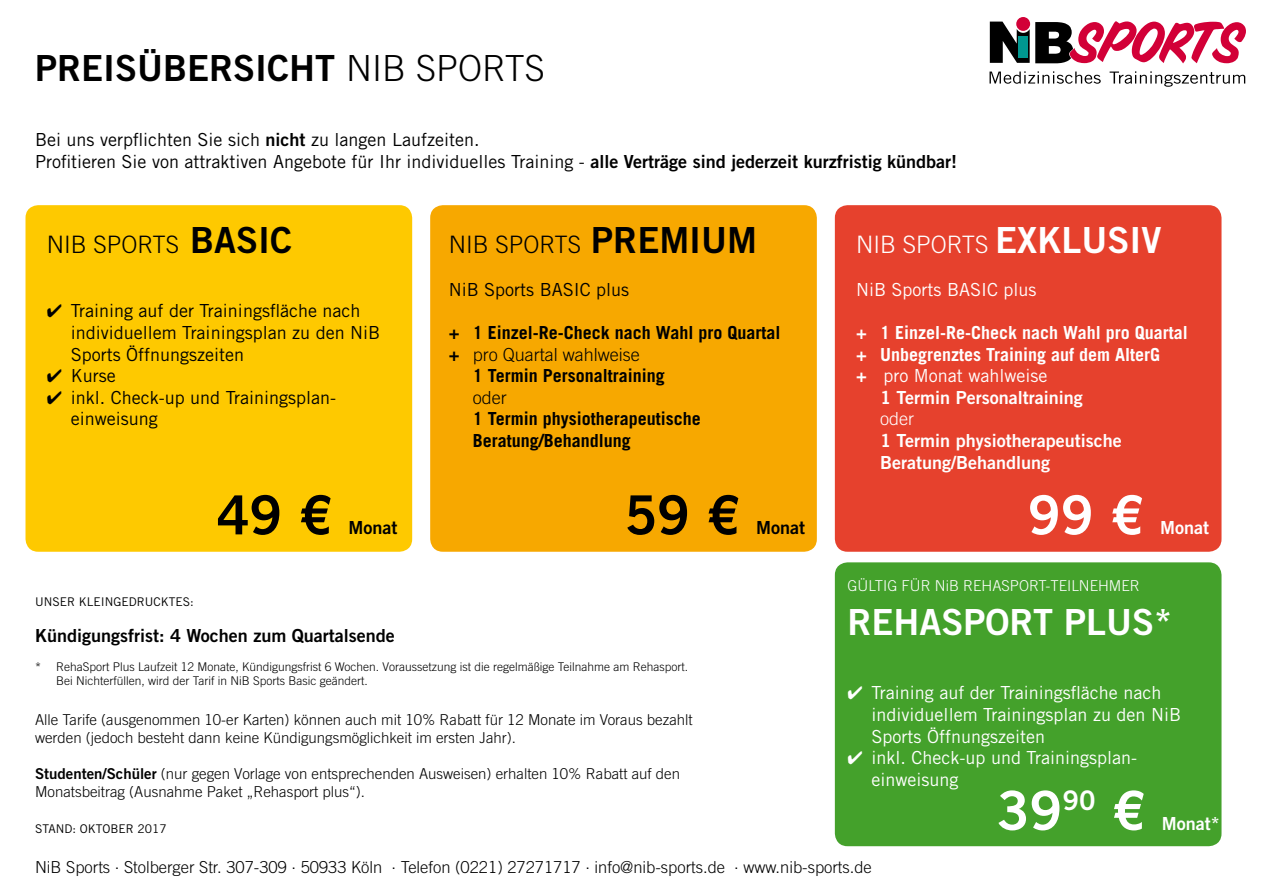
<style>
.page{position:relative;width:1263px;height:893px;background:#fff}
.page>*{position:absolute;margin:0;border:0;box-sizing:border-box;transform-origin:0 0}
.t1{font:54px "Trade Gothic LT Std Bd 2";color:#fff}
.t2{font:54px "Trade Gothic LT Std Bd 2";color:#000}
.t3{font:36px "Trade Gothic LT Std Bd 2";color:#000}
.t4{font:36px "Trade Gothic LT Std Bd 2";color:#fff}
.t5{font:300 24px "Trade Gothic LT Std";color:#000}
.t6{font:300 24px "Trade Gothic LT Std";color:#fff}
.t7{font:18px/21.6px "Trade Gothic LT Std";color:#000}
.t8{font:18px/21.6px "Trade Gothic LT Std";color:#fff}
.t9{font:700 18px/21.6px "Trade Gothic LT Std";color:#000}
.t10{font:700 18px/21.6px "Trade Gothic LT Std";color:#fff}
.t11{font:18px/21.6px "Trade Gothic LT Std Bd 2";color:#fff}
.t12{font:18px "Trade Gothic LT Std Bd 2";color:#000}
.t13{font:300 18px "Trade Gothic LT Std";color:#000}
.t14{font:300 18px "Trade Gothic LT Std";color:#fff}
.t15{font:300 16.5px "Trade Gothic LT Std";color:#000}
.t16{font:300 15px/18px "Trade Gothic LT Std";color:#000}
.t17{font:300 15px "Trade Gothic LT Std";color:#fff}
.t18{font:300 12px/14.4px "Trade Gothic LT Std";color:#000}
.t19{font:12px "Trade Gothic LT Std";color:#000}
.s1{font-family:"Trade Gothic LT Std";font-weight:300}
.s2{font-family:"Trade Gothic LT Std Bd 2"}
.s3{font-family:"Trade Gothic LT Std Bd 2";font-weight:400;font-size:36px}
.s4{font-family:"Trade Gothic LT Std Bd 2";font-weight:400}
.s5{font-weight:400}
</style>
<div class="page">
<svg style="left:989px;top:71px;width:112px;height:13px"></svg>
<svg style="left:1109px;top:71px;width:136px;height:16px"></svg>
<div style="left:1016px;top:17px;width:14px;height:14px;background:#d20037;border-radius:50%"></div>
<svg style="left:990px;top:21px;width:256px;height:42px"></svg>
<div style="left:26px;top:205px;width:386px;height:347px;background:#fec900;border-radius:13px"></div>
<div style="left:430px;top:205px;width:387px;height:347px;background:#f7a800;border-radius:13px"></div>
<div style="left:835px;top:205px;width:386px;height:347px;background:#e6412d;border-radius:13px"></div>
<div style="left:835px;top:562px;width:386px;height:284px;background:#44a12b;border-radius:13px"></div>
<h2 class="t3" style="left:35px;top:46px;width:507px">Preisübersicht <span class="s1">NiB Sports</span></h2>
<p class="t7" style="left:35px;top:129px;width:924px">Bei uns verpflichten Sie sich <span class="s2">nicht</span> zu langen Laufzeiten.<br>Profitieren Sie von attraktiven Angebote für Ihr individuelles Training - <span class="s2">alle Verträge sind jederzeit kurzfristig kündbar!</span></p>
<h3 class="t5" style="left:47px;top:230px;width:209px">NiB Sports <span class="s3">BASIC</span></h3>
<p class="t7" style="left:71px;top:300px;width:311px;text-indent:-24px">✔ Training auf der Trainingsfläche nach individuellem Trainingsplan zu den NiB<br>Sports Öffnungszeiten</p>
<p class="t7" style="left:47px;top:365px;width:70px">✔ Kurse</p>
<p class="t7" style="left:71px;top:386px;width:267px;text-indent:-24px">✔ inkl. Check-up und Trainingsplan&shy;einweisung</p>
<h1 class="t2" style="left:217px;top:482px;width:117px">49 €</h1>
<p class="t12" style="left:349px;top:517px;width:50px">Monat</p>
<h3 class="t5" style="left:449px;top:230px;width:310px">NiB Sports <span class="s3">PREMI UM</span></h3>
<p class="t7" style="left:449px;top:278px;width:182px">NiB Sports BASIC plus</p>
<p class="t9" style="left:449px;top:322px;width:333px"><span class="s4">+</span> 1 Einzel-Re-Check nach Wahl pro Quartal</p>
<p class="t13" style="left:449px;top:344px;width:193px"><span class="s4">+</span> pro Quartal wahlweise</p>
<p class="t9" style="left:473px;top:365px;width:194px">1 Termin Personaltraining</p>
<p class="t13" style="left:473px;top:387px;width:36px">oder</p>
<p class="t9" style="left:473px;top:408px;width:230px">1 Termin physiotherapeutische<br>Beratung/Behandlung</p>
<h1 class="t2" style="left:624px;top:482px;width:117px">59 €</h1>
<p class="t12" style="left:756px;top:517px;width:50px">Monat</p>
<p class="t19" style="left:35px;top:595px;width:160px">UNSER KLEINGEDRUCKTES:</p>
<p class="t12" style="left:35px;top:624px;width:361px">Kündigungsfrist: 4 Wochen zum Quartalsende</p>
<p class="t18" style="left:56px;top:659px;width:633px;text-indent:-21px"><span class="s5">*</span> RehaSport Plus Laufzeit 12 Monate, Kündigungsfrist 6 Wochen. Voraussetzung ist die regelmäßige Teilnahme am Rehasport.<br>Bei Nichterfüllen, wird der Tarif in NiB Sports Basic geändert.</p>
<p class="t16" style="left:35px;top:710px;width:659px">Alle Tarife (ausgenommen 10-er Karten) können auch mit 10% Rabatt für 12 Monate im Voraus bezahlt werden (jedoch besteht dann keine Kündigungsmöglichkeit im ersten Jahr).</p>
<p class="t16" style="left:35px;top:764px;width:646px"><span class="s4">Studenten/Schüler</span> (nur gegen Vorlage von entsprechenden Ausweisen) erhalten 10% Rabatt auf den<br>Monatsbeitrag (Ausnahme Paket „Rehasport plus“).</p>
<p class="t19" style="left:35px;top:821px;width:16px">Stand</p>
<p class="t19" style="left:72px;top:821px;width:24px">: Oktober</p>
<p class="t19" style="left:137px;top:821px;width:31px">2017</p>
<h3 class="t6" style="left:856px;top:230px;width:307px">NiB Sports <span class="s3">EXKLUSIV</span></h3>
<p class="t8" style="left:856px;top:278px;width:182px">NiB Sports BASIC plus</p>
<p class="t10" style="left:856px;top:322px;width:333px"><span class="s4">+</span> 1 Einzel-Re-Check nach Wahl pro Quartal <span class="s4">+</span> Unbegrenztes Training auf dem AlterG<br><span class="s4">+</span> <span class="s5">pro Monat wahlweise</span></p>
<p class="t11" style="left:880px;top:386px;width:204px">1 Termin Personaltraining</p>
<p class="t14" style="left:880px;top:408px;width:36px">oder</p>
<p class="t11" style="left:856px;top:429px;width:267px;text-indent:24px">1 Termin physiotherapeutische<br>Beratung/Behandlung</p>
<h1 class="t1" style="left:1028px;top:482px;width:117px">99 €</h1>
<p class="t11" style="left:1160px;top:517px;width:50px">Monat</p>
<p class="t17" style="left:848px;top:577px;width:173px">GÜLTIG FÜR NiB REHASPORT</p>
<p class="t17" style="left:1045px;top:577px;width:93px">-TEI LNEHMER</p>
<h2 class="t4" style="left:848px;top:599px;width:239px">Rehasport plu</h2>
<h2 class="t4" style="left:1132px;top:599px;width:41px">s*</h2>
<p class="t8" style="left:872px;top:682px;width:311px;text-indent:-24px">✔ Training auf der Trainingsfläche nach individuellem Trainingsplan zu den NiB<br>Sports Öffnungszeiten</p>
<p class="t8" style="left:872px;top:747px;width:267px;text-indent:-24px">✔ inkl. Check-up und Trainingsplan&shy;einweisung</p>
<h1 class="t1" style="left:997px;top:777px;width:150px">39<sup>90</sup> €</h1>
<p class="t11" style="left:1162px;top:812px;width:59px">Monat*</p>
<p class="t15" style="left:35px;top:857px;width:838px">NiB Sports . Stolberger Str. 307-309 . 50933 Köln . Telefon (0221) 27271717 . info@nib-sports.de . www.nib-sports.de</p>
</div>
